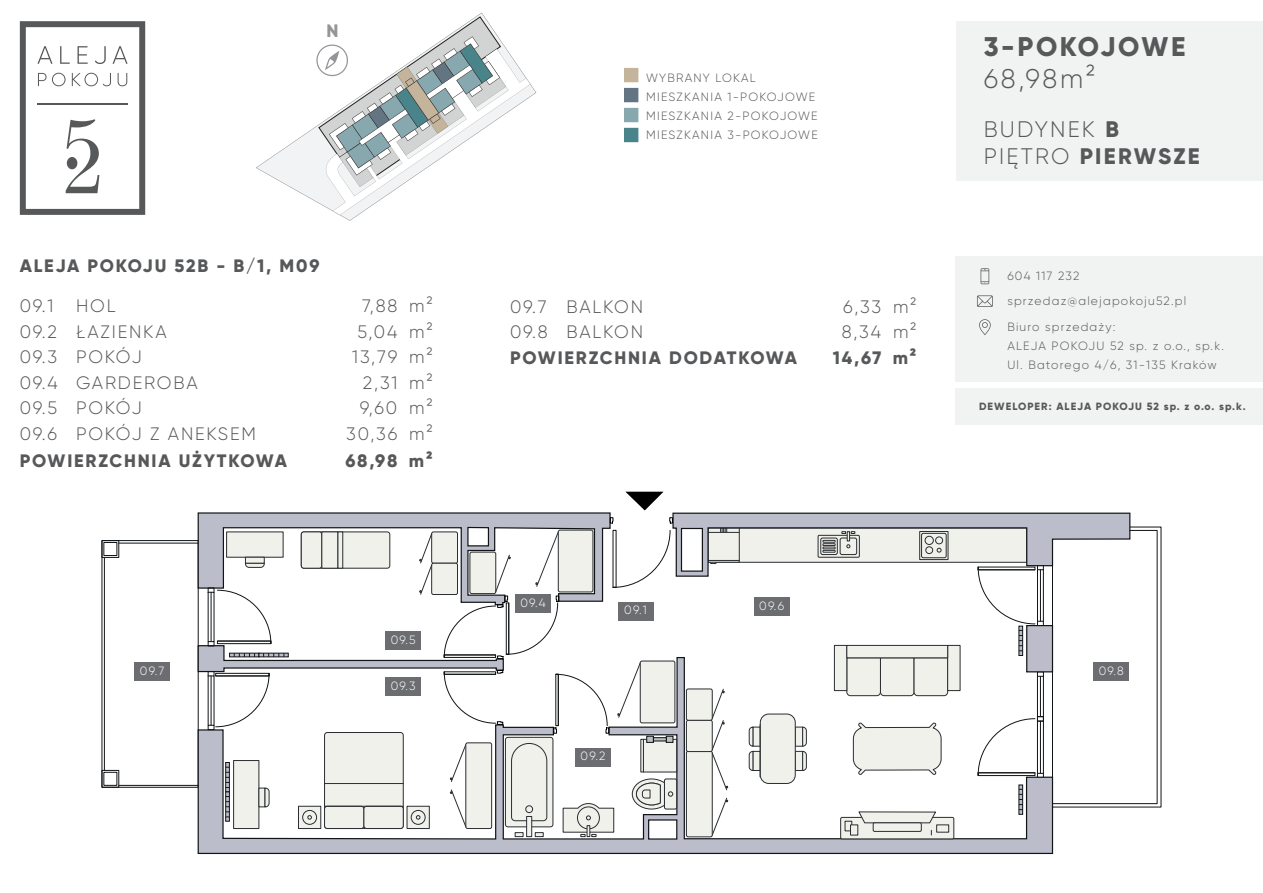
<style>
.page{position:relative;width:1263px;height:893px;background:#fff}
.page>*{position:absolute;margin:0;border:0;box-sizing:border-box;transform-origin:0 0}
.t1{font:800 27px "Gilroy";letter-spacing:.095em;color:#57585a}
.t2{font:300 27px "Gilroy";letter-spacing:.1em;color:#57585a}
.t3{font:300 22.5px/27px "Gilroy";letter-spacing:.1em;color:#57585a}
.t4{font:300 18px/25.5px "Gilroy";letter-spacing:.1em;color:#57585a}
.t5{font:800 18px "Gilroy";letter-spacing:.1em;color:#57585a}
.t6{font:800 18px "Gilroy";color:#939598}
.t7{font:300 12px/18.8px "Gilroy";letter-spacing:.1em;color:#57585a}
.t8{font:300 12px "Gilroy";letter-spacing:.1em;color:#fff}
.t9{font:800 10.5px "Gilroy";letter-spacing:.1em;color:#57585a}
.s1{font-weight:800}
</style>
<div class="page">
<div style="left:101px;top:540px;width:98px;height:248px;border:1px solid #111416"></div>
<svg style="left:197px;top:837px;width:857px;height:17px;background:#a7aab4"></svg>
<div style="left:840px;top:817px;width:114px;height:22px;border:1px solid #2a2e31;border-radius:2px"></div>
<div style="left:101px;top:540px;width:18px;height:18px;border:1px solid #111416"></div>
<div style="left:103px;top:542px;width:14px;height:14px;border:1px solid #111416"></div>
<div style="left:101px;top:770px;width:18px;height:18px;border:1px solid #111416"></div>
<div style="left:103px;top:772px;width:14px;height:14px;border:1px solid #111416"></div>
<hr style="left:119px;top:785px;width:79px;height:1px;background:#111416">
<hr style="left:119px;top:543px;width:79px;height:1px;background:#111416">
<hr style="left:104px;top:558px;width:1px;height:212px;background:#111416">
<svg style="left:197px;top:492px;width:961px;height:345px"></svg>
<svg style="left:20px;top:21px;width:125px;height:194px"></svg>
<div style="left:67px;top:157px;width:10px;height:12px;background:#57585a;border-radius:50%"></div>
<div style="left:956px;top:21px;width:307px;height:160px;background:#f1f3f2"></div>
<div style="left:955px;top:388px;width:308px;height:37px;background:#f1f3f2"></div>
<div style="left:955px;top:257px;width:308px;height:125px;background:#f1f3f2"></div>
<svg style="left:980px;top:268px;width:9px;height:16px"></svg>
<svg style="left:977px;top:295px;width:16px;height:12px"></svg>
<svg style="left:979px;top:319px;width:12px;height:16px"></svg>
<div style="left:618px;top:602px;width:35px;height:18px;background:#6c6d70"></div>
<div style="left:575px;top:748px;width:36px;height:18px;background:#6c6d70"></div>
<div style="left:386px;top:677px;width:35px;height:19px;background:#6c6d70"></div>
<div style="left:515px;top:594px;width:36px;height:19px;background:#6c6d70"></div>
<div style="left:386px;top:632px;width:35px;height:18px;background:#6c6d70"></div>
<div style="left:754px;top:597px;width:35px;height:19px;background:#6c6d70"></div>
<div style="left:135px;top:662px;width:35px;height:18px;background:#6c6d70"></div>
<svg style="left:624px;top:88px;width:14px;height:14px"></svg>
<svg style="left:624px;top:68px;width:14px;height:14px"></svg>
<svg style="left:624px;top:108px;width:14px;height:14px"></svg>
<svg style="left:624px;top:128px;width:14px;height:14px"></svg>
<div style="left:1094px;top:662px;width:35px;height:18px;background:#6c6d70"></div>
<svg style="left:256px;top:13px;width:280px;height:208px"></svg>
<svg style="left:315px;top:17px;width:215px;height:198px"></svg>
<h3 class="t6" style="left:327px;top:20px;width:14px">N</h3>
<h3 class="t5" style="left:20px;top:255px;width:301px">ALEJA POKOJU 52B - B/1, M09</h3>
<h3 class="t4" style="left:20px;top:293px;width:40px">09.1<br>09.2<br>09.3<br>09.4<br>09.5<br>09.6</h3>
<h3 class="t4" style="left:76px;top:293px;width:181px">HOL<br>ŁAZIENKA<br>POKÓJ<br>GARDEROBA<br>POKÓJ<br>POKÓJ Z ANEKSEM</h3>
<h3 class="t5" style="left:20px;top:450px;width:269px">POWIERZCHNIA UŻYTKOWA</h3>
<h3 class="t4" style="left:409px;top:293px;width:25px;text-align:justify">m2 m2 m2 m2 m2 m2</h3>
<h3 class="t5" style="left:345px;top:450px;width:89px">68,98 m2</h3>
<h3 class="t4" style="left:346px;top:293px;width:53px;text-align:right">7,88<br>5,04<br>13,79<br>2,31<br>9,60<br>30,36</h3>
<p class="t8" style="left:140px;top:663px;width:26px">09.7</p>
<p class="t8" style="left:391px;top:632px;width:26px">09.5</p>
<p class="t8" style="left:391px;top:678px;width:26px">09.3</p>
<p class="t7" style="left:646px;top:69px;width:173px">WYBRANY LOKAL<br>MIESZKANIA 1-POKOJOWE<br>MIESZKANIA 2-POKOJOWE<br>MIESZKANIA 3-POKOJOWE</p>
<h3 class="t4" style="left:510px;top:293px;width:39px">09.7<br>09.8</h3>
<h3 class="t4" style="left:566px;top:293px;width:78px">BALKON<br>BALKON</h3>
<h3 class="t4" style="left:842px;top:293px;width:41px">6,33<br>8,34</h3>
<h3 class="t4" style="left:893px;top:293px;width:25px">m2 m2</h3>
<h3 class="t5" style="left:510px;top:347px;width:289px">POWIERZCHNIA DODATKOWA</h3>
<h3 class="t5" style="left:833px;top:347px;width:85px">14,67 m2</h3>
<h1 class="t1" style="left:984px;top:29px;width:203px">3-POKOJOWE</h1>
<h1 class="t2" style="left:984px;top:62px;width:113px">68,98m2</h1>
<h2 class="t3" style="left:984px;top:115px;width:217px">BUDYNEK <span class="s1">B<br></span>PIĘTRO <span class="s1">PIERWSZE</span></h2>
<p class="t7" style="left:1007px;top:266px;width:74px">604 117 232</p>
<p class="t7" style="left:1007px;top:291px;width:180px">sprzedaz@alejapokoju52.pl</p>
<p class="t7" style="left:1007px;top:317px;width:218px">Biuro sprzedaży:<br>ALEJA POKOJU 52 sp. z o.o., sp.k.<br>Ul. Batorego 4/6, 31-135 Kraków</p>
<p class="t9" style="left:979px;top:400px;width:268px">DEWELOPER: ALEJA POKOJU 52 sp. z o.o. sp.k.</p>
<p class="t8" style="left:520px;top:595px;width:27px">09.4</p>
<p class="t8" style="left:624px;top:603px;width:24px">09.1</p>
<p class="t8" style="left:581px;top:749px;width:26px">09.2</p>
<p class="t8" style="left:759px;top:598px;width:26px">09.6</p>
<p class="t8" style="left:1099px;top:663px;width:27px">09.8</p>
</div>
